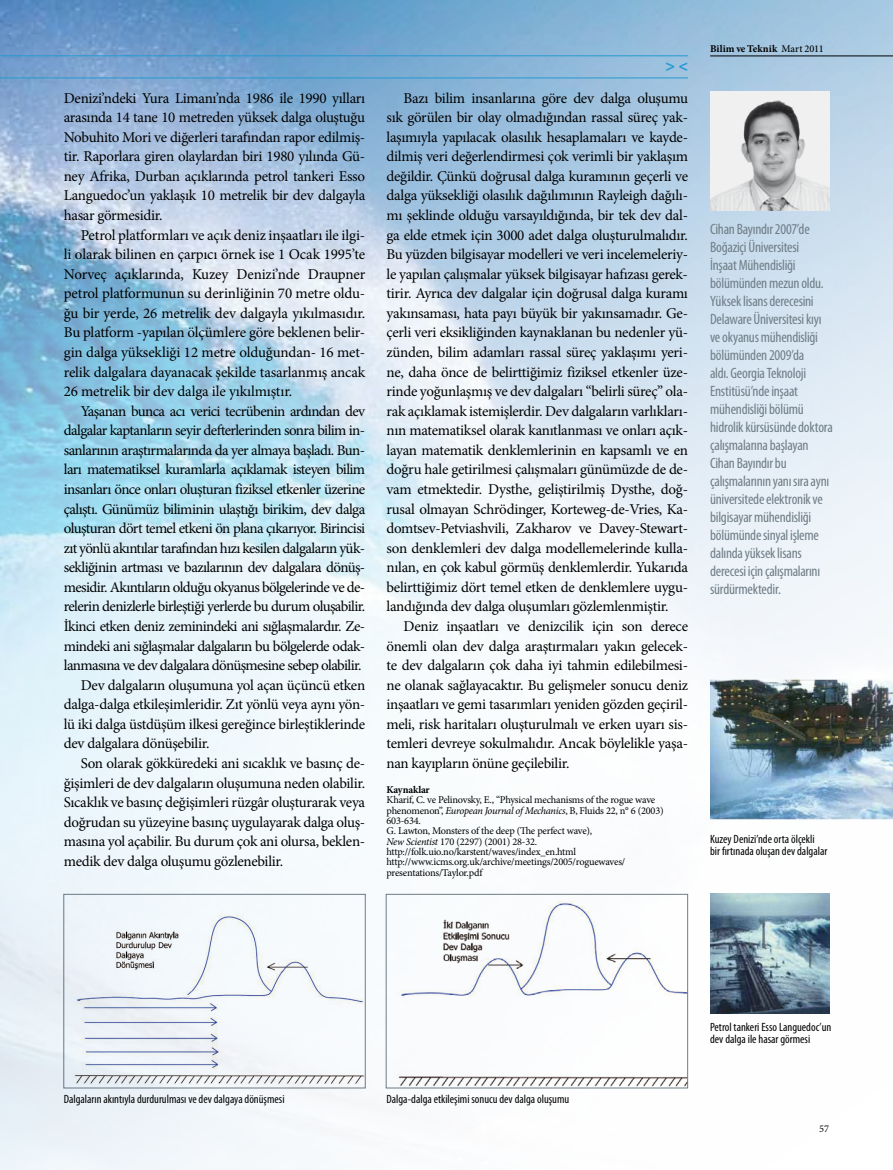
<style>
.page{position:relative;width:893px;height:1170px;background:#fff}
.page>*{position:absolute;margin:0;border:0;box-sizing:border-box;transform-origin:0 0}
.t1{font:700 16.2px "Myriad Pro";color:#2699d1}
.t2{font:15px/19.5px "Minion Pro";letter-spacing:-.035em;color:#000;text-align:justify}
.t3{font:condensed 15px/18px "Myriad Pro";letter-spacing:-.015em;color:#707e87}
.t4{font:condensed 12px/12px "Myriad Pro";color:#000}
.t5{font:10.35px/10.4px "Minion Pro";letter-spacing:-.02em;color:#000}
.t6{font:700 10.35px "Minion Pro";letter-spacing:-.01em;color:#000}
.s1{font-style:italic}
.s2{font-weight:500}
</style>
<div class="page">
<img style="left:0;top:0;width:893px;height:1169px">
<img style="left:710px;top:893px;width:119px;height:119px">
<img style="left:710px;top:679px;width:183px;height:140px">
<img style="left:65px;top:895px;width:299px;height:191px">
<div style="left:63px;top:893px;width:303px;height:195px;border:1px solid #707e87"></div>
<img style="left:388px;top:895px;width:298px;height:191px">
<div style="left:386px;top:893px;width:302px;height:195px;border:1px solid #707e87"></div>
<img style="left:710px;top:91px;width:119px;height:119px">
<hr style="left:710px;top:56px;width:183px;height:1px;background:#000">
<hr style="left:0;top:78px;width:688px;height:1px;background:#2699d1">
<hr style="left:0;top:56px;width:688px;height:1px;background:#2699d1">
<p class="t2" style="left:64px;top:88px;width:303px">Denizi’ndeki Yura Limanı’nda 1986 ile 1990 yılları arasında 14 tane 10 metreden yüksek dalga oluştuğu Nobuhito Mori ve diğerleri tarafından rapor edilmiş&shy;tir. Raporlara giren olaylardan biri 1980 yılında Gü&shy;ney Afrika, Durban açıklarında petrol tankeri Esso Languedoc’un yaklaşık 10 metrelik bir dev dalgayla hasar görmesidir.</p>
<p class="t2" style="left:64px;top:225px;width:303px;text-indent:17px">Petrol platformları ve açık deniz inşaatları ile ilgi&shy;li olarak bilinen en çarpıcı örnek ise 1 Ocak 1995’te Norveç açıklarında, Kuzey Denizi’nde Draupner petrol platformunun su derinliğinin 70 metre oldu&shy;ğu bir yerde, 26 metrelik dev dalgayla yıkılmasıdır.<br>Bu platform -yapılan ölçümlere göre beklenen belir&shy;gin dalga yüksekliği 12 metre olduğundan- 16 met&shy;relik dalgalara dayanacak şekilde tasarlanmış ancak 26 metrelik bir dev dalga ile yıkılmıştır.</p>
<p class="t2" style="left:81px;top:401px;width:286px">Yaşanan bunca acı verici tecrübenin ardından dev</p>
<p class="t2" style="left:64px;top:421px;width:303px">dalgalar kaptanların seyir defterlerinden sonra bilim in-</p>
<p class="t2" style="left:64px;top:440px;width:303px">sanlarının araştırmalarında da yer almaya başladı. Bun-</p>
<p class="t2" style="left:64px;top:460px;width:303px">ları matematiksel kuramlarla açıklamak isteyen bilim</p>
<p class="t2" style="left:64px;top:479px;width:303px">insanları önce onları oluşturan fiziksel etkenler üzerine</p>
<p class="t2" style="left:64px;top:499px;width:303px">çalıştı. Günümüz biliminin ulaştığı birikim, dev dalga</p>
<p class="t2" style="left:64px;top:518px;width:303px">oluşturan dört temel etkeni ön plana çıkarıyor. Birincisi</p>
<p class="t2" style="left:64px;top:538px;width:303px">zıt yönlü akıntılar tarafından hızı kesilen dalgaların yük-</p>
<p class="t2" style="left:64px;top:557px;width:303px">sekliğinin artması ve bazılarının dev dalgalara dönüş-</p>
<p class="t2" style="left:64px;top:577px;width:303px">mesidir. Akıntıların olduğu okyanus bölgelerinde ve de-</p>
<p class="t2" style="left:64px;top:597px;width:303px">relerin denizlerle birleştiği yerlerde bu durum oluşabilir.</p>
<p class="t2" style="left:64px;top:616px;width:303px">İkinci etken deniz zeminindeki ani sığlaşmalardır. Ze-</p>
<p class="t2" style="left:64px;top:636px;width:303px">mindeki ani sığlaşmalar dalgaların bu bölgelerde odak-</p>
<p class="t2" style="left:64px;top:655px;width:299px">lanmasına ve dev dalgalara dönüşmesine sebep olabilir.</p>
<p class="t2" style="left:81px;top:675px;width:286px">Dev dalgaların oluşumuna yol açan üçüncü etken</p>
<p class="t2" style="left:64px;top:694px;width:303px">dalga-dalga etkileşimleridir. Zıt yönlü veya aynı yön-</p>
<p class="t2" style="left:64px;top:714px;width:303px">lü iki dalga üstdüşüm ilkesi gereğince birleştiklerinde</p>
<p class="t2" style="left:64px;top:733px;width:147px">dev dalgalara dönüşebilir.</p>
<p class="t2" style="left:81px;top:753px;width:286px">Son olarak gökküredeki ani sıcaklık ve basınç de-</p>
<p class="t2" style="left:64px;top:773px;width:303px">ğişimleri de dev dalgaların oluşumuna neden olabilir.</p>
<p class="t2" style="left:64px;top:792px;width:303px">Sıcaklık ve basınç değişimleri rüzgâr oluşturarak veya</p>
<p class="t2" style="left:64px;top:812px;width:303px">doğrudan su yüzeyine basınç uygulayarak dalga oluş-</p>
<p class="t2" style="left:64px;top:831px;width:303px">masına yol açabilir. Bu durum çok ani olursa, beklen-</p>
<p class="t2" style="left:64px;top:851px;width:221px">medik dev dalga oluşumu gözlenebilir.</p>
<p class="t1" style="left:665px;top:55px;width:24px">&gt; &lt;</p>
<p class="t2" style="left:387px;top:88px;width:303px;text-indent:17px">Bazı bilim insanlarına göre dev dalga oluşumu sık görülen bir olay olmadığından rassal süreç yak&shy;laşımıyla yapılacak olasılık hesaplamaları ve kayde&shy;dilmiş veri değerlendirmesi çok verimli bir yaklaşım değildir. Çünkü doğrusal dalga kuramının geçerli ve dalga yüksekliği olasılık dağılımının Rayleigh dağılı&shy;mı şeklinde olduğu varsayıldığında, bir tek dev dal&shy;ga elde etmek için 3000 adet dalga oluşturulmalıdır.<br>Bu yüzden bilgisayar modelleri ve veri incelemeleriy&shy;le yapılan çalışmalar yüksek bilgisayar hafızası gerek&shy;tirir. Ayrıca dev dalgalar için doğrusal dalga kuramı yakınsaması, hata payı büyük bir yakınsamadır. Ge&shy;çerli veri eksikliğinden kaynaklanan bu nedenler yü&shy;zünden, bilim adamları rassal süreç yaklaşımı yeri&shy;ne, daha önce de belirttiğimiz fiziksel etkenler üze&shy;rinde yoğunlaşmış ve dev dalgaları “belirli süreç” ola&shy;rak açıklamak istemişlerdir. Dev dalgaların varlıkları&shy;nın matematiksel olarak kanıtlanması ve onları açık&shy;layan matematik denklemlerinin en kapsamlı ve en doğru hale getirilmesi çalışmaları günümüzde de de&shy;vam etmektedir. Dysthe, geliştirilmiş Dysthe, doğ&shy;rusal olmayan Schrödinger, Korteweg-de-Vries, Ka&shy;domtsev-Petviashvili, Zakharov ve Davey-Stewart&shy;son denklemleri dev dalga modellemelerinde kulla&shy;nılan, en çok kabul görmüş denklemlerdir. Yukarıda belirttiğimiz dört temel etken de denklemlere uygu&shy;landığında dev dalga oluşumları gözlemlenmiştir.</p>
<p class="t2" style="left:387px;top:616px;width:303px;text-indent:17px">Deniz inşaatları ve denizcilik için son derece önemli olan dev dalga araştırmaları yakın gelecek&shy;te dev dalgaların çok daha iyi tahmin edilebilmesi&shy;ne olanak sağlayacaktır. Bu gelişmeler sonucu deniz inşaatları ve gemi tasarımları yeniden gözden geçiril&shy;meli, risk haritaları oluşturulmalı ve erken uyarı sis&shy;temleri devreye sokulmalıdır. Ancak böylelikle yaşa&shy;nan kayıpların önüne geçilebilir.</p>
<p class="t6" style="left:387px;top:782px;width:45px">Kaynaklar</p>
<p class="t5" style="left:387px;top:794px;width:279px">Kharif, C. ve Pelinovsky, E., “Physical mechanisms of the rogue wave phenomenon”, <span class="s1">European Journal of Mechanics</span>, B, Fluids 22, n° 6 (2003)<br>603-634.<br>G. Lawton, Monsters of the deep (The perfect wave),<br><span class="s1">New Scientist</span> 170 (2297) (2001) 28-32. http://folk.uio.no/karstent/waves/index_en.html http://www.icms.org.uk/archive/meetings/2005/roguewaves/ presentations/Taylor.pdf</p>
<p class="t6" style="left:710px;top:41px;width:115px">Bilim ve Teknik <span class="s2">Mart 2011</span></p>
<p class="t3" style="left:710px;top:220px;width:124px">Cihan Bayındır 2007’de<br>Boğaziçi Üniversitesi<br>İnşaat Mühendisliği bölümünden mezun oldu.<br>Yüksek lisans derecesini<br>Delaware Üniversitesi kıyı ve okyanus mühendisliği bölümünden 2009’da<br>aldı. Georgia Teknoloji<br>Enstitüsü’nde inşaat mühendisliği bölümü hidrolik kürsüsünde doktora çalışmalarına başlayan<br>Cihan Bayındır bu çalışmalarının yanı sıra aynı üniversitede elektronik ve bilgisayar mühendisliği bölümünde sinyal işleme dalında yüksek lisans derecesi için çalışmalarını sürdürmektedir.</p>
<p class="t4" style="left:710px;top:832px;width:119px">Kuzey Denizi’nde orta ölçekli bir fırtınada oluşan dev dalgalar</p>
<p class="t4" style="left:64px;top:1092px;width:222px">Dalgaların akıntıyla durdurulması ve dev dalgaya dönüşmesi</p>
<p class="t4" style="left:387px;top:1092px;width:184px">Dalga-dalga etkileşimi sonucu dev dalga oluşumu</p>
<p class="t4" style="left:710px;top:1020px;width:123px">Petrol tankeri Esso Languedoc’un dev dalga ile hasar görmesi</p>
<p class="t5" style="left:819px;top:1123px;width:11px">57</p>
</div>
